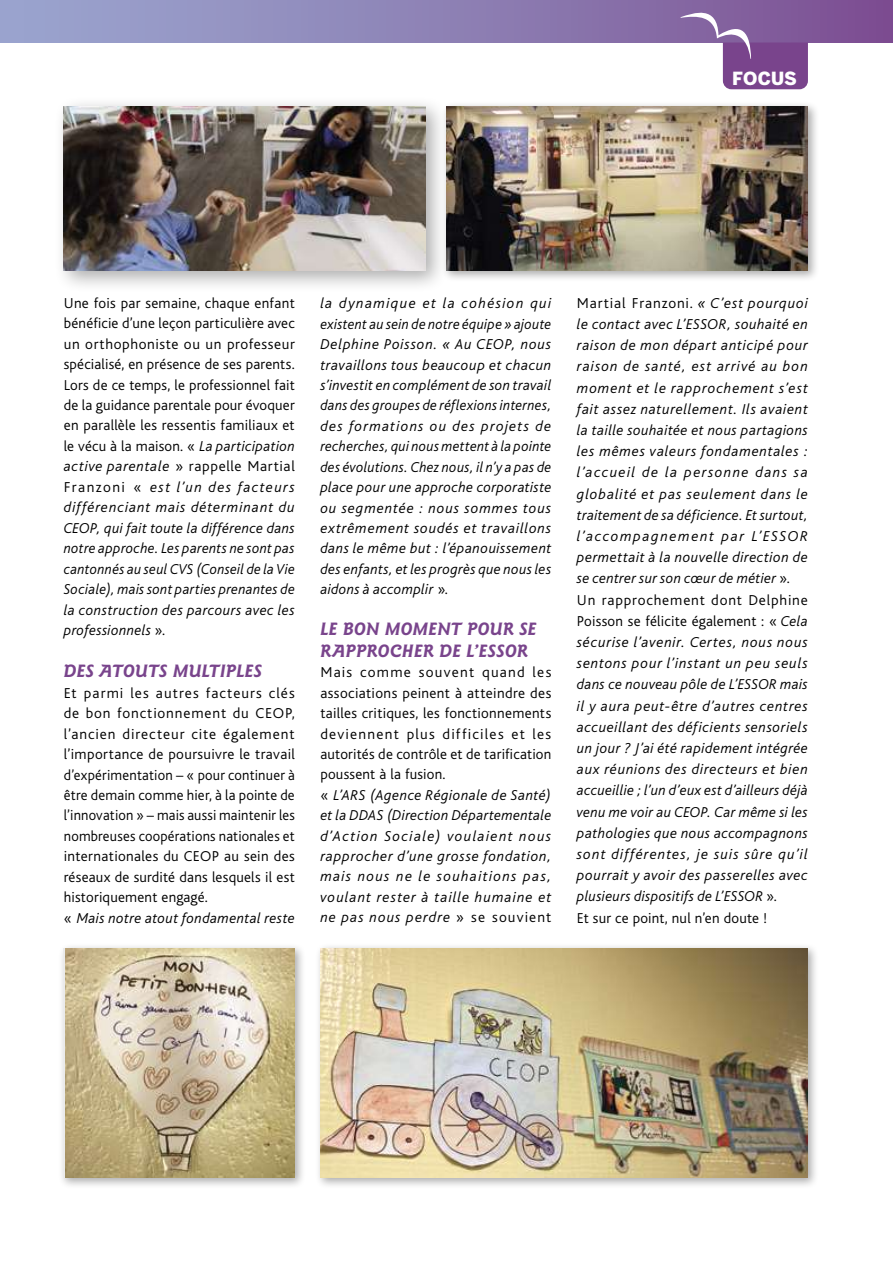
<style>
.page{position:relative;width:893px;height:1263px;background:#fff}
.page>*{position:absolute;margin:0;border:0;box-sizing:border-box;transform-origin:0 0}
.t1{font:italic 700 18px/21.8px "Goudy Sans IT Cby BT";letter-spacing:.005em;color:#79448c}
.t2{font:900 18px "Benton Sans";letter-spacing:.005em;color:#fff}
.t3{font:italic 300 15px/21.1px "Bliss";letter-spacing:.04em;color:#000}
.t4{font:300 15px/20.4px "Bliss";letter-spacing:.02em;color:#000;text-align:justify}
.s1{font-style:italic}
.s2{font-style:normal}
</style>
<div class="page">
<div style="left:0;top:0;width:893px;height:43px;background:linear-gradient(to right,#9caad2,#7d5193)"></div>
<svg style="left:680px;top:5px;width:128px;height:84px"></svg>
<div style="left:53px;top:95px;width:396px;height:199px;background:#000;opacity:.33"></div>
<img style="left:64px;top:106px;width:361px;height:165px">
<div style="left:58px;top:942px;width:248px;height:247px;background:#000;opacity:.33"></div>
<img style="left:65px;top:948px;width:230px;height:230px">
<div style="left:315px;top:942px;width:504px;height:247px;background:#000;opacity:.33"></div>
<img style="left:320px;top:948px;width:488px;height:230px">
<div style="left:441px;top:101px;width:378px;height:181px;background:#000;opacity:.33"></div>
<img style="left:446px;top:106px;width:362px;height:165px">
<p class="t2" style="left:732px;top:68px;width:66px">FOCUS</p>
<p class="t4" style="left:64px;top:293px;width:233px">Une fois par semaine, chaque enfant bénéficie d’une leçon particulière avec un orthophoniste ou un professeur spécialisé, en présence de ses parents.<br>Lors de ce temps, le professionnel fait de la guidance parentale pour évoquer en parallèle les ressentis familiaux et le vécu à la maison. « <span class="s1">La participation active parentale</span> » rappelle Martial Franzoni « <span class="s1">est l’un des facteurs différenciant mais déterminant du CEOP, qui fait toute la différence dans notre approche. Les parents ne sont pas cantonnés au seul CVS (Conseil de la Vie Sociale), mais sont parties prenantes de la construction des parcours avec les professionnels</span> ».</p>
<p class="t1" style="left:64px;top:660px;width:200px">DES ATOUTS MULTIPLES</p>
<p class="t4" style="left:64px;top:683px;width:233px;text-align:left">Et parmi les autres facteurs clés de bon fonctionnement du CEOP, l’ancien directeur cite également l’importance de poursuivre le travail d’expérimentation – « pour continuer à être demain comme hier, à la pointe de l’innovation » – mais aussi maintenir les nombreuses coopérations nationales et internationales du CEOP au sein des réseaux de surdité dans lesquels il est historiquement engagé.<br>« <span class="s1">Mais notre atout fondamental reste</span></p>
<p class="t3" style="left:320px;top:293px;width:233px;line-height:20.4px;text-align:justify">la dynamique et la cohésion qui existent au sein de notre équipe » ajoute Delphine Poisson. « Au CEOP, nous travaillons tous beaucoup et chacun s’investit en complément de son travail dans des groupes de réflexions internes, des formations ou des projets de recherches, qui nous mettent à la pointe des évolutions. Chez nous, il n’y a pas de place pour une approche corporatiste ou segmentée : nous sommes tous extrêmement soudés et travaillons dans le même but : l’épanouissement des enfants, et les progrès que nous les aidons à accomplir <span class="s2">».</span></p>
<p class="t1" style="left:320px;top:618px;width:218px">LE BON MOMENT POUR SE<br>RAPPROCHER DE L’ESSOR</p>
<p class="t3" style="left:320px;top:662px;width:233px;line-height:20.4px"><span class="s2">Mais comme souvent quand les associations peinent à atteindre des tailles critiques, les fonctionnements deviennent plus difficiles et les autorités de contrôle et de tarification poussent à la fusion.<br>«</span> L’ARS (Agence Régionale de Santé) et la DDAS (Direction Départementale d’Action Sociale) voulaient nous rapprocher d’une grosse fondation, mais nous ne le souhaitions pas, voulant rester à taille humaine et ne pas nous perdre <span class="s2">» se souvient</span></p>
<p class="t3" style="left:577px;top:293px;width:233px"><span class="s2">Martial Franzoni.</span> « C’est pourquoi le contact avec L’ESSOR, souhaité en raison de mon départ anticipé pour raison de santé, est arrivé au bon moment et le rapprochement s’est fait assez naturellement. Ils avaient la taille souhaitée et nous partagions les mêmes valeurs fondamentales : l’accueil de la personne dans sa globalité et pas seulement dans le traitement de sa déficience. Et surtout, l’accompagnement par L’ESSOR permettait à la nouvelle direction de se centrer sur son cœur de métier <span class="s2">».<br>Un rapprochement dont Delphine Poisson se félicite également : «</span> Cela sécurise l’avenir. Certes, nous nous sentons pour l’instant un peu seuls dans ce nouveau pôle de L’ESSOR mais il y aura peut-être d’autres centres accueillant des déficients sensoriels un jour ? J’ai été rapidement intégrée aux réunions des directeurs et bien accueillie ; l’un d’eux est d’ailleurs déjà venu me voir au CEOP. Car même si les pathologies que nous accompagnons sont différentes, je suis sûre qu’il pourrait y avoir des passerelles avec plusieurs dispositifs de L’ESSOR <span class="s2">».<br>Et sur ce point, nul n’en doute !</span></p>
</div>
